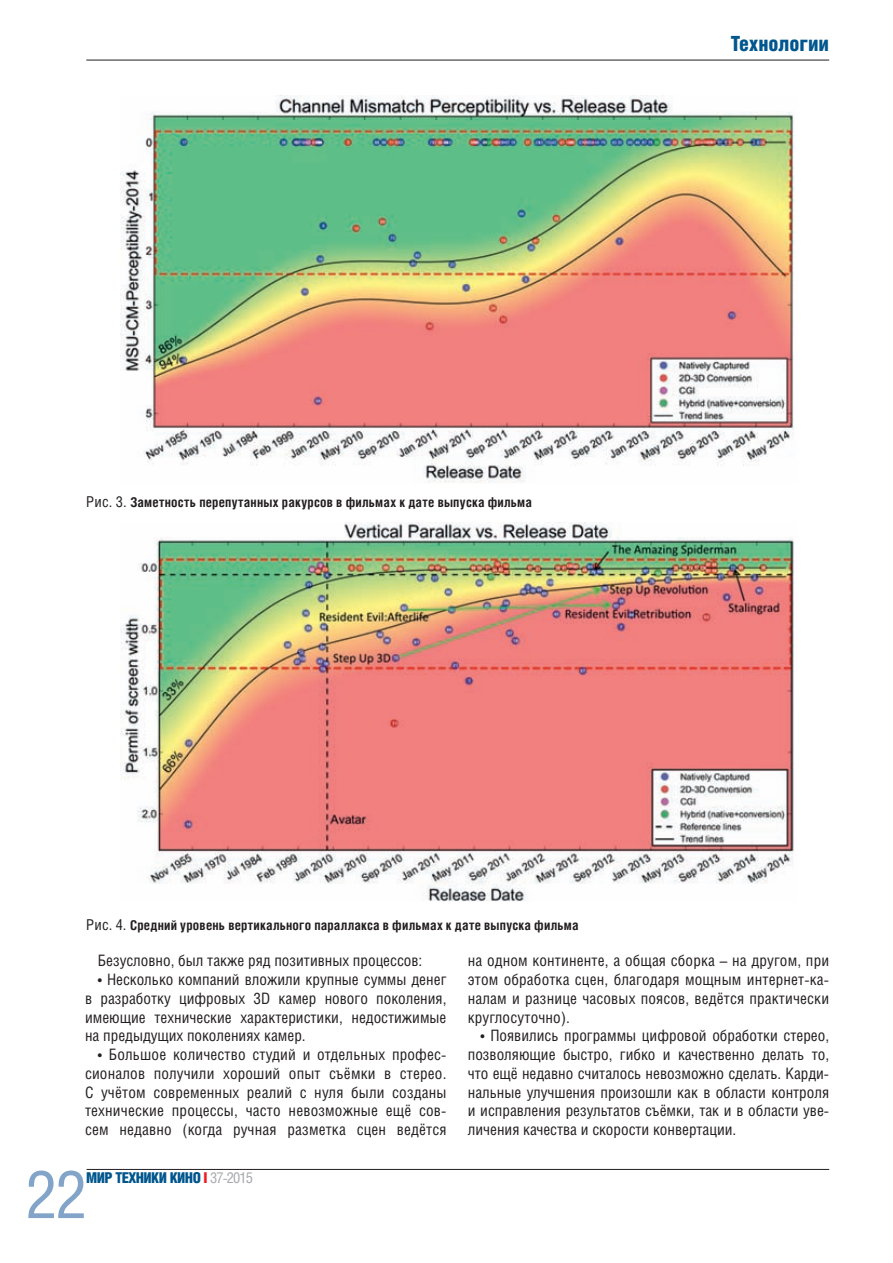
<style>
.page{position:relative;width:893px;height:1263px;background:#fff}
.page>*{position:absolute;margin:0;border:0;box-sizing:border-box;transform-origin:0 0}
.t1{font:66px "Helios Cond C";color:#82a4c8}
.t2{font:21px "Helios Cond Black C";color:#00568d}
.t3{font:15.75px/18.8px "Helios Cond C";color:#231f20;text-align:justify}
.t4{font:15px "Helios Cond Black C";letter-spacing:-.04em;color:#00568d}
.t5{font:700 13.5px "Helios Cond C";letter-spacing:.015em;color:#231f20}
.s1{font-weight:400;font-size:15px}
.s2{color:#ee1d23}
.s3{font-family:"Helios Cond C";color:#a8a9ad}
</style>
<div class="page">
<hr style="left:87px;top:1169px;width:742px;height:1px;background:#231f20">
<hr style="left:86px;top:60px;width:743px;height:1px;background:#231f20">
<img style="left:120px;top:522px;width:674px;height:379px">
<img style="left:120px;top:96px;width:674px;height:387px">
<h2 class="t2" style="left:731px;top:32px;width:100px">Технологии</h2>
<p class="t5" style="left:86px;top:494px;width:447px"><span class="s1">Рис. 3.</span> Заметность перепутанных ракурсов в фильмах к дате выпуска фильма</p>
<p class="t5" style="left:86px;top:917px;width:494px"><span class="s1">Рис. 4.</span> Средний уровень вертикального параллакса в фильмах к дате выпуска фильма</p>
<p class="t3" style="left:98px;top:951px;width:326px">Безусловно, был также ряд позитивных процессов:</p>
<p class="t3" style="left:85px;top:970px;width:363px;text-indent:13px">• Несколько компаний вложили крупные суммы денег в разработку цифровых 3D камер нового поколения, имеющие технические характеристики, недостижимые на предыдущих поколениях камер.</p>
<p class="t3" style="left:85px;top:1045px;width:363px;text-indent:13px">• Большое количество студий и отдельных профес&shy;сионалов получили хороший опыт съёмки в стерео.<br>С учётом современных реалий с нуля были созданы технические процессы, часто невозможные ещё сов&shy;сем недавно (когда ручная разметка сцен ведётся</p>
<h1 class="t1" style="left:26px;top:1155px;width:63px">22</h1>
<p class="t4" style="left:86px;top:1169px;width:168px">МИР ТЕХНИКИ КИНО <span class="s2">I</span> <span class="s3">37-2015</span></p>
<p class="t3" style="left:468px;top:951px;width:363px">на одном континенте, а общая сборка – на другом, при этом обработка сцен, благодаря мощным интернет-ка&shy;налам и разнице часовых поясов, ведётся практически круглосуточно).</p>
<p class="t3" style="left:468px;top:1026px;width:363px;text-indent:13px">• Появились программы цифровой обработки стерео, позволяющие быстро, гибко и качественно делать то, что ещё недавно считалось невозможно сделать. Карди&shy;нальные улучшения произошли как в области контроля и исправления результатов съёмки, так и в области уве&shy;личения качества и скорости конвертации.</p>
</div>
